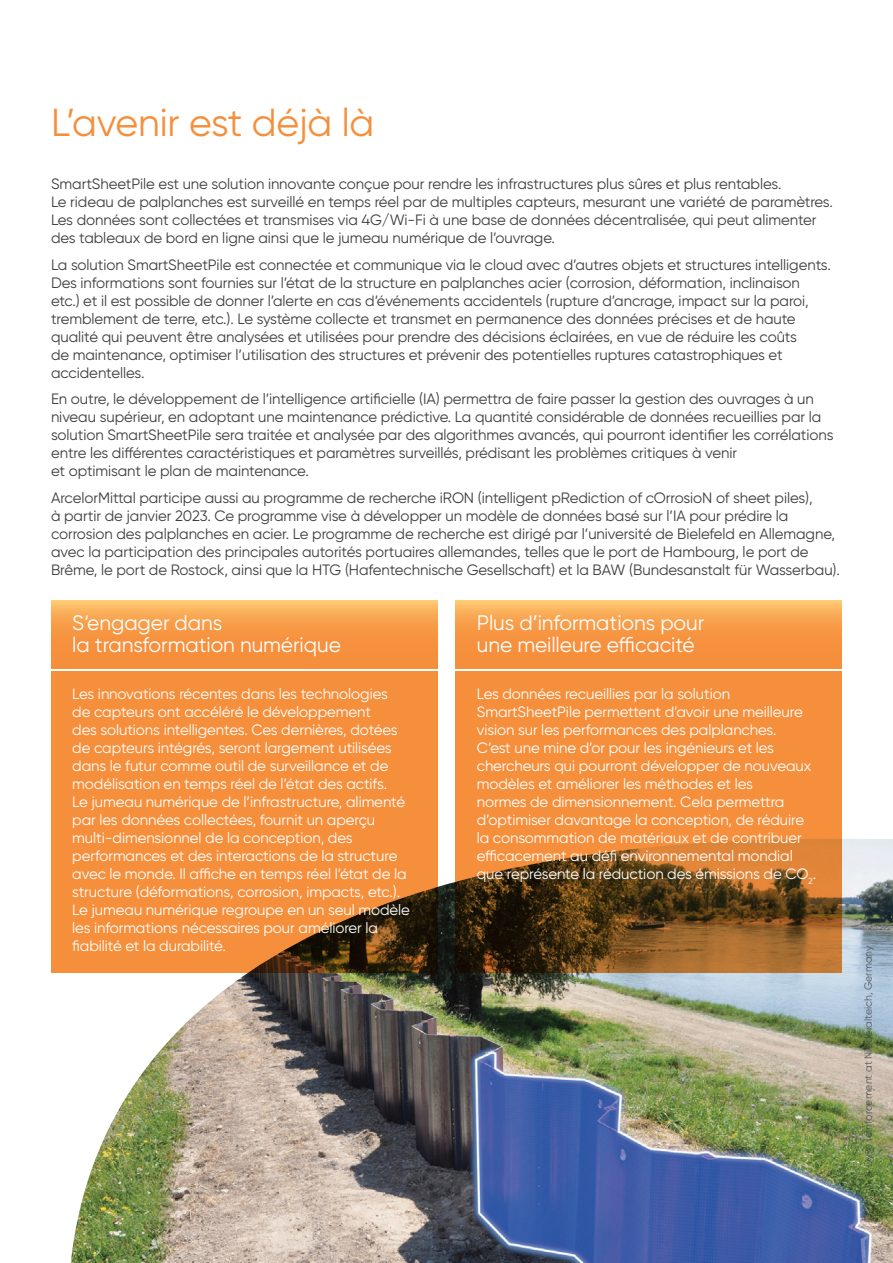
<style>
.page{position:relative;width:893px;height:1263px;background:#fff}
.page>*{position:absolute;margin:0;border:0;box-sizing:border-box;transform-origin:0 0}
.t1{font:39px "Gilroy";letter-spacing:-.005em;color:#f68f3c}
.t2{font:21px/22.5px "Gilroy";letter-spacing:-.005em;color:#fff}
.t3{font:15px/18px "Gilroy";letter-spacing:-.005em;color:#3e3e3f}
.t4{font:15px/18px "Gilroy";letter-spacing:-.005em;color:#fff}
.t5{font:10.5px "Gilroy";color:#3e3e3f}
.s1{font-style:italic}
</style>
<div class="page">
<img style="left:71px;top:839px;width:822px;height:424px">
<svg style="left:455px;top:671px;width:387px;height:302px;background:#c27430"></svg>
<div style="left:51px;top:671px;width:387px;height:302px;background:#f68f3c"></div>
<svg style="left:51px;top:600px;width:387px;height:68px;background:#f79d49"></svg>
<svg style="left:455px;top:600px;width:387px;height:68px;background:#f79d49"></svg>
<h1 class="t1" style="left:51px;top:99px;width:325px">L’avenir est déjà là</h1>
<p class="t3" style="left:51px;top:175px;width:783px">SmartSheetPile est une solution innovante conçue pour rendre les infrastructures plus sûres et plus rentables.<br>Le rideau de palplanches est surveillé en temps réel par de multiples capteurs, mesurant une variété de paramètres.<br>Les données sont collectées et transmises via 4G/Wi-Fi à une base de données décentralisée, qui peut alimenter des tableaux de bord en ligne ainsi que le jumeau numérique de l’ouvrage.</p>
<p class="t3" style="left:51px;top:255px;width:781px">La solution SmartSheetPile est connectée et communique via le cloud avec d’autres objets et structures intelligents.<br>Des informations sont fournies sur l’état de la structure en palplanches acier (corrosion, déformation, inclinaison etc.) et il est possible de donner l’alerte en cas d’événements accidentels (rupture d’ancrage, impact sur la paroi, tremblement de terre, etc.). Le système collecte et transmet en permanence des données précises et de haute qualité qui peuvent être analysées et utilisées pour prendre des décisions éclairées, en vue de réduire les coûts<br>de maintenance, optimiser l’utilisation des structures et prévenir des potentielles ruptures catastrophiques et accidentelles.</p>
<p class="t3" style="left:51px;top:390px;width:784px">En outre, le développement de l’intelligence artificielle (IA) permettra de faire passer la gestion des ouvrages à un niveau supérieur, en adoptant une maintenance prédictive. La quantité considérable de données recueillies par la solution SmartSheetPile sera traitée et analysée par des algorithmes avancés, qui pourront identifier les corrélations entre les différentes caractéristiques et paramètres surveillés, prédisant les problèmes critiques à venir<br>et optimisant le plan de maintenance.</p>
<p class="t3" style="left:51px;top:488px;width:790px">ArcelorMittal participe aussi au programme de recherche iRON (intelligent pRediction of cOrrosioN of sheet piles),<br>à partir de janvier 2023. Ce programme vise à développer un modèle de données basé sur l’IA pour prédire la corrosion des palplanches en acier. Le programme de recherche est dirigé par l’université de Bielefeld en Allemagne, avec la participation des principales autorités portuaires allemandes, telles que le port de Hambourg, le port de Brême, le port de Rostock, ainsi que la HTG (Hafentechnische Gesellschaft) et la BAW (Bundesanstalt für Wasserbau).</p>
<h2 class="t2" style="left:72px;top:611px;width:270px">S‘engager dans<br>la transformation numérique</h2>
<p class="t4" style="left:72px;top:685px;width:339px">Les innovations récentes dans les technologies<br>de capteurs ont accéléré le développement<br>des solutions intelligentes. Ces dernières, dotées de capteurs intégrés, seront largement utilisées dans le futur comme outil de surveillance et de modélisation en temps réel de l’état des actifs.<br>Le jumeau numérique de l’infrastructure, alimenté par les données collectées, fournit un aperçu multi-dimensionnel de la conception, des performances et des interactions de la structure avec le monde. Il affiche en temps réel l’état de la structure (déformations, corrosion, impacts, etc.).<br>Le jumeau numérique regroupe en un seul modèle les informations nécessaires pour améliorer la fiabilité et la durabilité.</p>
<h2 class="t2" style="left:477px;top:611px;width:229px">Plus d’informations pour une meilleure efficacité</h2>
<p class="t4" style="left:477px;top:685px;width:341px">Les données recueillies par la solution SmartSheetPile permettent d’avoir une meilleure vision sur les performances des palplanches.<br>C’est une mine d’or pour les ingénieurs et les chercheurs qui pourront développer de nouveaux modèles et améliorer les méthodes et les<br>normes de dimensionnement. Cela permettra d’optimiser davantage la conception, de réduire la consommation de matériaux et de contribuer efficacement au défi environnemental mondial que représente la réduction des émissions de CO<sub>2</sub>.</p>
<p class="t5" style="left:862px;top:1178px;width:234px;rotate:-90deg"><span class="s1">©</span> Dyke reinforcement at Niederalteich, Germany</p>
</div>
